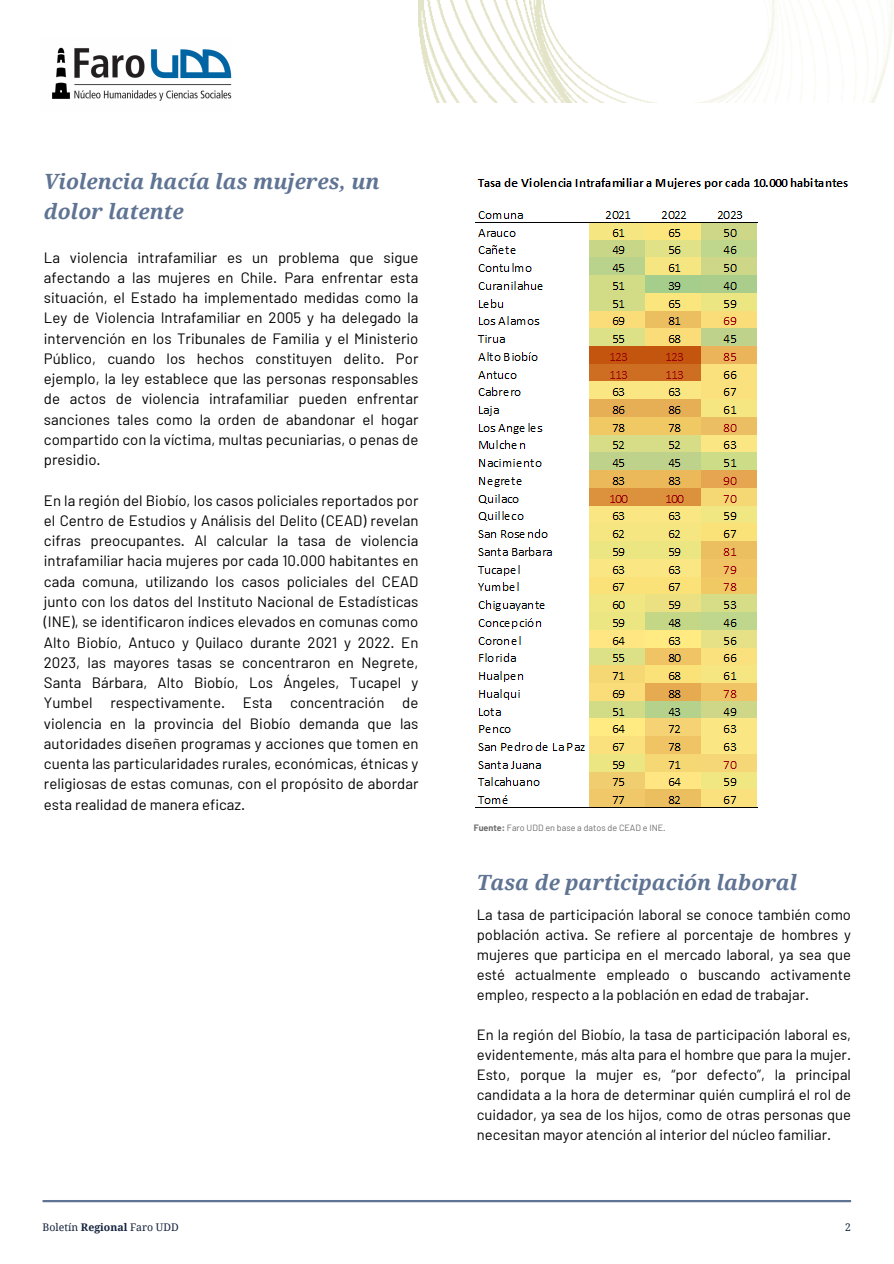
<style>
.page{position:relative;width:894px;height:1264px;background:#fff}
.page>*{position:absolute;margin:0;border:0;box-sizing:border-box;transform-origin:0 0}
.t1{font:italic 700 21px/29.2px "Noto Serif";color:#5f7393}
.t2{font:15px/20.2px "Barlow";color:#000;text-align:justify}
.t3{font:14.85px/20px "Barlow";color:#000;text-align:justify}
.t4{font:10.5px "Noto Serif";color:#15233d}
.t5{font:9px "Barlow";color:#6d6d6d}
.s1{font-weight:700}
</style>
<div class="page">
<hr style="left:43px;top:1199px;width:807px;height:3px;background:#5f7393">
<img style="left:52px;top:47px;width:179px;height:54px">
<img style="left:418px;top:0;width:475px;height:102px">
<img style="left:475px;top:178px;width:373px;height:630px">
<h1 class="t1" style="left:44px;top:167px;width:337px">Violencia hacía las mujeres, un dolor latente</h1>
<h2 class="t2" style="left:44px;top:246px;width:376px">La violencia intrafamiliar es un problema que sigue afectando a las mujeres en Chile. Para enfrentar esta situación, el Estado ha implementado medidas como la Ley de Violencia Intrafamiliar en 2005 y ha delegado la intervención en los Tribunales de Familia y el Ministerio Público, cuando los hechos constituyen delito. Por ejemplo, la ley establece que las personas responsables de actos de violencia intrafamiliar pueden enfrentar sanciones tales como la orden de abandonar el hogar compartido con la víctima, multas pecuniarias, o penas de presidio.</h2>
<h2 class="t2" style="left:44px;top:489px;width:376px">En la región del Biobío, los casos policiales reportados por el Centro de Estudios y Análisis del Delito (CEAD) revelan cifras preocupantes. Al calcular la tasa de violencia intrafamiliar hacia mujeres por cada 10.000 habitantes en cada comuna, utilizando los casos policiales del CEAD junto con los datos del Instituto Nacional de Estadísticas (INE), se identificaron índices elevados en comunas como Alto Biobío, Antuco y Quilaco durante 2021 y 2022. En 2023, las mayores tasas se concentraron en Negrete, Santa Bárbara, Alto Biobío, Los Ángeles, Tucapel y Yumbel respectivamente. Esta concentración de violencia en la provincia del Biobío demanda que las autoridades diseñen programas y acciones que tomen en cuenta las particularidades rurales, económicas, étnicas y religiosas de estas comunas, con el propósito de abordar esta realidad de manera eficaz.</h2>
<h1 class="t5" style="left:473px;top:822px;width:193px"><span class="s1">Fuente:</span> Faro UDD en base a datos de CEAD e INE.</h1>
<h2 class="t1" style="left:476px;top:867px;width:322px">Tasa de participación laboral</h2>
<h2 class="t3" style="left:476px;top:903px;width:375px">La tasa de participación laboral se conoce también como población activa. Se refiere al porcentaje de hombres y mujeres que participa en el mercado laboral, ya sea que esté actualmente empleado o buscando activamente empleo, respecto a la población en edad de trabajar.</h2>
<h3 class="t3" style="left:476px;top:1023px;width:375px">En la región del Biobío, la tasa de participación laboral es, evidentemente, más alta para el hombre que para la mujer.<br>Esto, porque la mujer es, “por defecto”, la principal candidata a la hora de determinar quién cumplirá el rol de cuidador, ya sea de los hijos, como de otras personas que necesitan mayor atención al interior del núcleo familiar.</h3>
<p class="t4" style="left:43px;top:1219px;width:138px">Boletín <span class="s1">Regional</span> Faro UDD</p>
<p class="t4" style="left:845px;top:1219px;width:7px">2</p>
</div>
